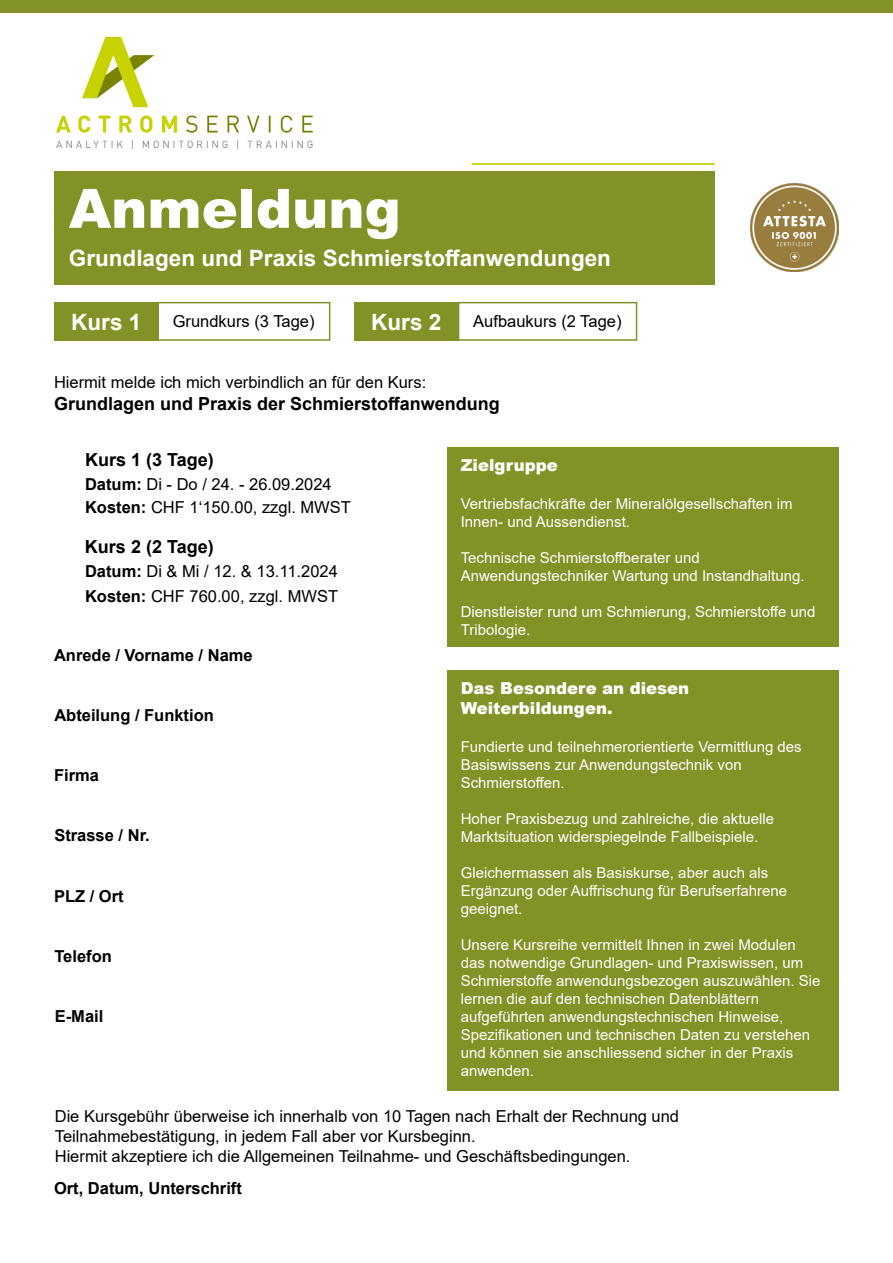
<style>
.page{position:relative;width:893px;height:1263px;background:#fff}
.page>*{position:absolute;margin:0;border:0;box-sizing:border-box;transform-origin:0 0}
.t1{font:900 54.3px "Arial";color:#fff}
.t2{font:700 22.5px "Arial";color:#fff}
.t3{font:700 18px "Arial";color:#000}
.t4{font:16.5px/19.8px "Arial";color:#000}
.t5{font:700 16.5px "Arial";color:#000}
.t6{font:900 16.5px/19.8px "Arial";color:#fff}
.t7{font:15px/18px "Arial";color:#fff}
.s1{font-weight:700}
</style>
<div class="page">
<img style="left:56px;top:36px;width:257px;height:113px">
<div style="left:54px;top:171px;width:660px;height:113px;background:#839226"></div>
<div style="left:448px;top:670px;width:391px;height:420px;background:#839226"></div>
<div style="left:448px;top:447px;width:391px;height:200px;background:#839226"></div>
<hr style="left:472px;top:163px;width:242px;height:2px;background:#c9d529">
<div style="left:0;top:0;width:893px;height:12px;background:#839226"></div>
<div style="left:54px;top:302px;width:105px;height:39px;background:#839226"></div>
<div style="left:157px;top:302px;width:173px;height:39px;border:2px solid #839226"></div>
<div style="left:458px;top:302px;width:179px;height:39px;border:2px solid #839226"></div>
<div style="left:354px;top:302px;width:105px;height:39px;background:#839226"></div>
<img style="left:751px;top:184px;width:88px;height:88px">
<h1 class="t1" style="left:69px;top:169px;width:333px">Anmeldung</h1>
<h2 class="t2" style="left:69px;top:243px;width:544px">Grundlagen und Praxis Schmierstoffanwendungen</h2>
<h2 class="t2" style="left:71px;top:306px;width:72px">Kurs 1</h2>
<p class="t4" style="left:173px;top:312px;width:143px">Grundkurs (3 Tage)</p>
<h2 class="t2" style="left:371px;top:306px;width:72px">Kurs 2</h2>
<p class="t4" style="left:473px;top:312px;width:150px">Aufbaukurs (2 Tage)</p>
<p class="t4" style="left:54px;top:372px;width:374px">Hiermit melde ich mich verbindlich an für den Kurs:</p>
<p class="t3" style="left:54px;top:391px;width:447px">Grundlagen und Praxis der Schmierstoffanwendung</p>
<p class="t3" style="left:85px;top:447px;width:130px">Kurs 1 (3 Tage)</p>
<p class="t4" style="left:85px;top:472px;width:267px;line-height:24px"><span class="s1">Datum:</span> Di - Do / 24. - 26.09.2024<br><span class="s1">Kosten:</span> CHF 1‘150.00, zzgl. MWST</p>
<p class="t3" style="left:85px;top:534px;width:130px">Kurs 2 (2 Tage)</p>
<p class="t4" style="left:85px;top:559px;width:255px;line-height:24.2px"><span class="s1">Datum:</span> Di &amp; Mi / 12. &amp; 13.11.2024<br><span class="s1">Kosten:</span> CHF 760.00, zzgl. MWST</p>
<p class="t5" style="left:54px;top:644px;width:200px">Anrede / Vorname / Name</p>
<p class="t5" style="left:54px;top:704px;width:161px">Abteilung / Funktion</p>
<p class="t5" style="left:54px;top:764px;width:46px">Firma</p>
<p class="t5" style="left:54px;top:824px;width:97px">Strasse / Nr.</p>
<p class="t5" style="left:54px;top:884px;width:71px">PLZ / Ort</p>
<p class="t5" style="left:54px;top:944px;width:59px">Telefon</p>
<p class="t5" style="left:55px;top:1004px;width:50px">E-Mail</p>
<p class="t6" style="left:461px;top:454px;width:99px">Zielgruppe</p>
<p class="t7" style="left:461px;top:494px;width:333px">Vertriebsfachkräfte der Mineralölgesellschaften im<br>Innen- und Aussendienst.</p>
<p class="t7" style="left:461px;top:548px;width:345px">Technische Schmierstoffberater und<br>Anwendungstechniker Wartung und Instandhaltung.</p>
<p class="t7" style="left:461px;top:602px;width:356px">Dienstleister rund um Schmierung, Schmierstoffe und<br>Tribologie.</p>
<p class="t6" style="left:461px;top:678px;width:230px">Das Besondere an diesen<br>Weiterbildungen.</p>
<p class="t7" style="left:461px;top:737px;width:343px">Fundierte und teilnehmerorientierte Vermittlung des<br>Basiswissens zur Anwendungstechnik von<br>Schmierstoffen.</p>
<p class="t7" style="left:461px;top:809px;width:315px">Hoher Praxisbezug und zahlreiche, die aktuelle<br>Marktsituation widerspiegelnde Fallbeispiele.</p>
<p class="t7" style="left:461px;top:863px;width:328px">Gleichermassen als Basiskurse, aber auch als<br>Ergänzung oder Auffrischung für Berufserfahrene geeignet.</p>
<p class="t7" style="left:461px;top:935px;width:361px">Unsere Kursreihe vermittelt Ihnen in zwei Modulen das notwendige Grundlagen- und Praxiswissen, um Schmierstoffe anwendungsbezogen auszuwählen. Sie lernen die auf den technischen Datenblättern aufgeführten anwendungstechnischen Hinweise, Spezifikationen und technischen Daten zu verstehen und können sie anschliessend sicher in der Praxis anwenden.</p>
<p class="t4" style="left:55px;top:1106px;width:626px">Die Kursgebühr überweise ich innerhalb von 10 Tagen nach Erhalt der Rechnung und<br>Teilnahmebestätigung, in jedem Fall aber vor Kursbeginn.<br>Hiermit akzeptiere ich die Allgemeinen Teilnahme- und Geschäftsbedingungen.</p>
<p class="t5" style="left:54px;top:1176px;width:189px">Ort, Datum, Unterschrift</p>
</div>
